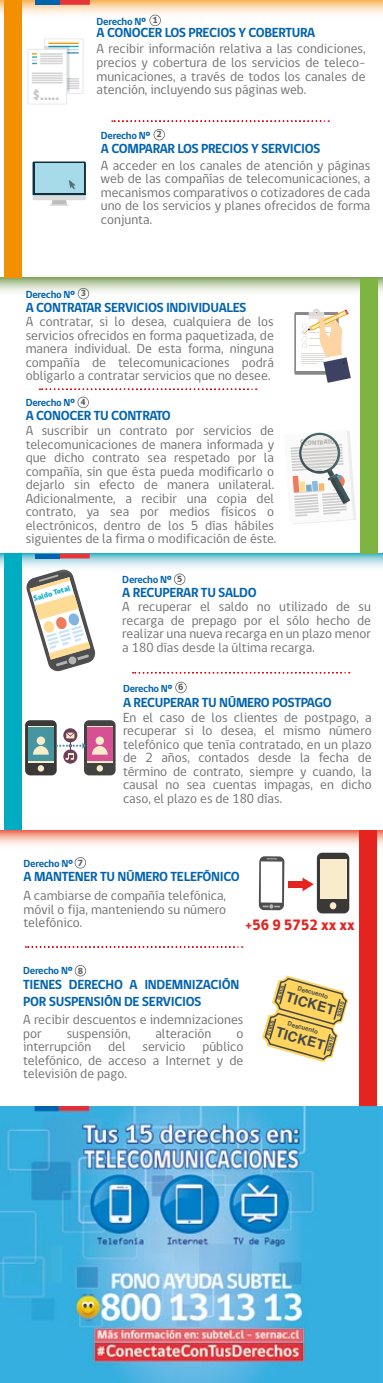
<style>
.page{position:relative;width:383px;height:1383px;background:#fff}
.page>*{position:absolute;margin:0;border:0;box-sizing:border-box;transform-origin:0 0}
.t1{font:800 15.6px "gob CL";color:#c8c7c6}
.t2{font:800 15.3px "gob CL";color:#e52420;scale:.93 1}
.t3{font:700 13.95px "Helvetica";color:#45484a}
.t4{font:13.5px/13.5px "gob CL";color:#706f6f;text-align:justify}
.t5{font:700 13.5px/16.5px "gob CL";letter-spacing:-.025em;color:#0063af}
.t6{font:700 10.5px "gob CL";letter-spacing:-.025em;color:#0063af}
.t7{font:800 9.15px "gob CL";color:#5f5f5f}
.t8{font:800 7.65px "gob CL";color:#00acc1}
.t9{font:800 6.45px "gob CL";color:#afafaf}
.t10{font:700 6.15px "Helvetica";color:#45484a}
.t11{font:700 5.55px "Helvetica";color:#45484a}
</style>
<div class="page">
<svg style="left:0;top:0;width:383px;height:27px"></svg>
<svg style="left:0;top:277px;width:383px;height:32px"></svg>
<svg style="left:0;top:830px;width:383px;height:37px"></svg>
<svg style="left:112px;top:120px;width:217px;height:2px"></svg>
<svg style="left:39px;top:388px;width:218px;height:2px"></svg>
<svg style="left:132px;top:672px;width:218px;height:1px"></svg>
<svg style="left:25px;top:946px;width:218px;height:1px"></svg>
<svg style="left:33px;top:161px;width:53px;height:45px"></svg>
<svg style="left:27px;top:591px;width:69px;height:81px"></svg>
<svg style="left:259px;top:856px;width:25px;height:54px"></svg>
<svg style="left:0;top:553px;width:383px;height:38px"></svg>
<div style="left:317px;top:852px;width:32px;height:61px;background:#3a3938;border-radius:5px"></div>
<div style="left:330px;top:902px;width:6px;height:7px;background:#f8eccb;border-radius:50%"></div>
<div style="left:320px;top:859px;width:26px;height:39px;background:#f8eccb"></div>
<div style="left:25px;top:720px;width:32px;height:55px;background:#3a3938;border-radius:5px"></div>
<svg style="left:38px;top:765px;width:6px;height:6px"></svg>
<div style="left:28px;top:726px;width:26px;height:36px;background:#4795a0"></div>
<svg style="left:33px;top:746px;width:16px;height:8px"></svg>
<div style="left:37px;top:736px;width:8px;height:9px;background:#f8eccb;border-radius:50%"></div>
<div style="left:84px;top:720px;width:32px;height:55px;background:#434342;border-radius:5px"></div>
<svg style="left:97px;top:765px;width:6px;height:6px"></svg>
<div style="left:87px;top:726px;width:26px;height:36px;background:#d65093"></div>
<svg style="left:92px;top:746px;width:16px;height:8px"></svg>
<div style="left:96px;top:736px;width:8px;height:9px;background:#f8eccb;border-radius:50%"></div>
<div style="left:63px;top:749px;width:14px;height:14px;background:#6b3e5a;border-radius:50%"></div>
<div style="left:63px;top:728px;width:14px;height:14px;background:#6b3e5a;border-radius:50%"></div>
<svg style="left:56px;top:732px;width:30px;height:28px"></svg>
<svg style="left:262px;top:975px;width:86px;height:87px"></svg>
<div style="left:35px;top:553px;width:25px;height:5px;background:#0063af"></div>
<div style="left:60px;top:553px;width:30px;height:5px;background:#e73439"></div>
<svg style="left:149px;top:15px;width:12px;height:11px"></svg>
<svg style="left:153px;top:129px;width:12px;height:11px"></svg>
<svg style="left:78px;top:288px;width:11px;height:11px"></svg>
<svg style="left:77px;top:397px;width:12px;height:11px"></svg>
<svg style="left:174px;top:573px;width:11px;height:12px"></svg>
<svg style="left:175px;top:681px;width:12px;height:12px"></svg>
<svg style="left:75px;top:857px;width:11px;height:11px"></svg>
<svg style="left:75px;top:965px;width:11px;height:11px"></svg>
<svg style="left:290px;top:431px;width:66px;height:93px"></svg>
<svg style="left:294px;top:312px;width:44px;height:63px"></svg>
<div style="left:297px;top:315px;width:39px;height:56px;background:#fff"></div>
<svg style="left:302px;top:309px;width:49px;height:74px"></svg>
<svg style="left:48px;top:42px;width:31px;height:43px"></svg>
<div style="left:44px;top:39px;width:39px;height:55px;border:1px solid #e9e9e9"></div>
<hr style="left:48px;top:43px;width:31px;height:1px;background:#f59b00">
<hr style="left:48px;top:46px;width:31px;height:1px;background:#1dacbf">
<hr style="left:48px;top:49px;width:31px;height:1px;background:#b7dfee">
<hr style="left:48px;top:52px;width:31px;height:2px;background:#4e8fb7">
<hr style="left:48px;top:78px;width:31px;height:2px;background:#d6d4d4">
<hr style="left:48px;top:83px;width:31px;height:1px;background:#d6d4d4">
<hr style="left:48px;top:87px;width:31px;height:2px;background:#d6d4d4">
<hr style="left:48px;top:85px;width:31px;height:2px;background:#d6d4d4">
<hr style="left:48px;top:80px;width:31px;height:2px;background:#d6d4d4">
<svg style="left:44px;top:46px;width:26px;height:46px"></svg>
<div style="left:28px;top:49px;width:39px;height:55px;background:#fff"></div>
<div style="left:28px;top:49px;width:39px;height:55px;border:1px solid #e9e9e9"></div>
<svg style="left:32px;top:53px;width:31px;height:11px"></svg>
<hr style="left:32px;top:72px;width:31px;height:2px;background:#d6d4d4">
<hr style="left:32px;top:77px;width:31px;height:2px;background:#d6d4d4">
<hr style="left:32px;top:82px;width:31px;height:1px;background:#d6d4d4">
<hr style="left:32px;top:80px;width:31px;height:1px;background:#d6d4d4">
<hr style="left:32px;top:75px;width:31px;height:1px;background:#d6d4d4">
<div style="left:288px;top:881px;width:15px;height:6px;background:#e52420"></div>
<svg style="left:302px;top:877px;width:11px;height:14px"></svg>
<div style="left:5px;top:553px;width:17px;height:277px;background:#00acc1"></div>
<div style="left:360px;top:277px;width:18px;height:276px;background:#7cb341"></div>
<div style="left:4px;top:0;width:18px;height:277px;background:#f39000"></div>
<div style="left:359px;top:830px;width:18px;height:276px;background:#e52420"></div>
<img style="left:0;top:1106px;width:382px;height:276px">
<div style="left:35px;top:0;width:25px;height:5px;background:#0063af"></div>
<div style="left:60px;top:0;width:30px;height:5px;background:#e73439"></div>
<p class="t7" style="left:152px;top:14px;width:7px">1</p>
<p class="t6" style="left:97px;top:14px;width:51px">Derecho Nº</p>
<p class="t1" style="left:32px;top:84px;width:28px">$.....</p>
<p class="t5" style="left:97px;top:25px;width:220px">A CONOCER LOS PRECIOS Y COBERTURA</p>
<p class="t4" style="left:97px;top:43px;width:270px">A recibir información relativa a las condiciones, precios y cobertura de los servicios de teleco&shy;municaciones, a través de todos los canales de atención, incluyendo sus páginas web.</p>
<p class="t7" style="left:156px;top:128px;width:7px">2</p>
<p class="t6" style="left:101px;top:128px;width:51px">Derecho Nº</p>
<p class="t5" style="left:101px;top:141px;width:221px">A COMPARAR LOS PRECIOS Y SERVICIOS</p>
<p class="t4" style="left:101px;top:159px;width:271px">A acceder en los canales de atención y páginas web de las compañías de telecomunicaciones, a mecanismos comparativos o cotizadores de cada uno de los servicios y planes ofrecidos de forma conjunta.</p>
<p class="t7" style="left:81px;top:287px;width:7px">3</p>
<p class="t6" style="left:26px;top:287px;width:51px">Derecho Nº</p>
<p class="t5" style="left:26px;top:299px;width:222px">A CONTRATAR SERVICIOS INDIVIDUALES</p>
<p class="t4" style="left:26px;top:315px;width:250px">A contratar, si lo desea, cualquiera de los servicios ofrecidos en forma paquetizada, de manera individual. De esta forma, ninguna compañía de telecomunicaciones podrá obligarlo a contratar servicios que no desee.</p>
<p class="t7" style="left:80px;top:396px;width:7px">4</p>
<p class="t6" style="left:26px;top:396px;width:51px">Derecho Nº</p>
<p class="t5" style="left:26px;top:407px;width:146px">A CONOCER TU CONTRATO</p>
<p class="t4" style="left:26px;top:424px;width:252px;text-align:left">A suscribir un contrato por servicios de telecomunicaciones de manera informada y que dicho contrato sea respetado por la compañía, sin que ésta pueda modificarlo o dejarlo sin efecto de manera unilateral.<br>Adicionalmente, a recibir una copia del contrato, ya sea por medios físicos o electrónicos, dentro de los 5 días hábiles siguientes de la firma o modificación de éste.</p>
<p class="t8" style="left:32px;top:593px;width:39px;rotate:-16deg">Saldo Total</p>
<p class="t9" style="left:300px;top:437px;width:32px;rotate:-4deg">CONTRATO</p>
<p class="t9" style="left:303px;top:439px;width:32px;rotate:-4deg">CONTRATO</p>
<p class="t7" style="left:177px;top:572px;width:7px">5</p>
<p class="t6" style="left:122px;top:572px;width:51px">Derecho Nº</p>
<p class="t5" style="left:122px;top:585px;width:136px">A RECUPERAR TU SALDO</p>
<p class="t4" style="left:122px;top:600px;width:250px">A recuperar el saldo no utilizado de su recarga de prepago por el sólo hecho de realizar una nueva recarga en un plazo menor a 180 días desde la última recarga.</p>
<p class="t7" style="left:178px;top:681px;width:7px">6</p>
<p class="t6" style="left:123px;top:681px;width:51px">Derecho Nº</p>
<p class="t5" style="left:123px;top:694px;width:210px">A RECUPERAR TU NÚMERO POSTPAGO</p>
<p class="t7" style="left:78px;top:856px;width:7px">7</p>
<p class="t6" style="left:24px;top:856px;width:51px">Derecho Nº</p>
<p class="t4" style="left:123px;top:710px;width:250px">En el caso de los clientes de postpago, a recuperar si lo desea, el mismo número telefónico que tenía contratado, en un plazo de 2 años, contados desde la fecha de término de contrato, siempre y cuando, la causal no sea cuentas impagas, en dicho caso, el plazo es de 180 días.</p>
<p class="t5" style="left:24px;top:868px;width:218px">A MANTENER TU NÚMERO TELEFÓNICO</p>
<p class="t4" style="left:24px;top:889px;width:204px">A cambiarse de compañía telefónica, móvil o fija, manteniendo su número telefónico.</p>
<p class="t6" style="left:23px;top:963px;width:51px">Derecho Nº</p>
<p class="t7" style="left:78px;top:964px;width:7px">8</p>
<p class="t2" style="left:245px;top:913px;width:119px">+56 9 5752 xx xx</p>
<p class="t5" style="left:23px;top:976px;width:218px">TIENES DERECHO A INDEMNIZACIÓN<br>POR SUSPENSIÓN DE SERVICIOS</p>
<p class="t4" style="left:23px;top:1013px;width:222px">A recibir descuentos e indemnizaciones por</p>
<p class="t4" style="left:67px;top:1026px;width:65px">suspensión,</p>
<p class="t4" style="left:155px;top:1026px;width:58px">alteración</p>
<p class="t4" style="left:236px;top:1026px;width:8px">o</p>
<p class="t4" style="left:23px;top:1040px;width:70px">interrupción</p>
<p class="t4" style="left:108px;top:1040px;width:19px">del</p>
<p class="t4" style="left:142px;top:1040px;width:44px">servicio</p>
<p class="t4" style="left:23px;top:1040px;width:222px;text-indent:179px">público telefónico, de acceso a Internet y de televisión de pago.</p>
<p class="t11" style="left:287px;top:986px;width:17px;rotate:106deg">93810</p>
<p class="t10" style="left:299px;top:983px;width:33px;rotate:16deg">Descuento</p>
<p class="t3" style="left:289px;top:985px;width:52px;rotate:16deg">TICKET</p>
<p class="t11" style="left:334px;top:1015px;width:17px;rotate:-74deg">93810</p>
<p class="t11" style="left:277px;top:1021px;width:17px;rotate:106deg">93810</p>
<p class="t10" style="left:289px;top:1018px;width:33px;rotate:16deg">Descuento</p>
<p class="t3" style="left:279px;top:1020px;width:52px;rotate:16deg">TICKET</p>
<p class="t11" style="left:324px;top:1050px;width:17px;rotate:-74deg">93810</p>
</div>
